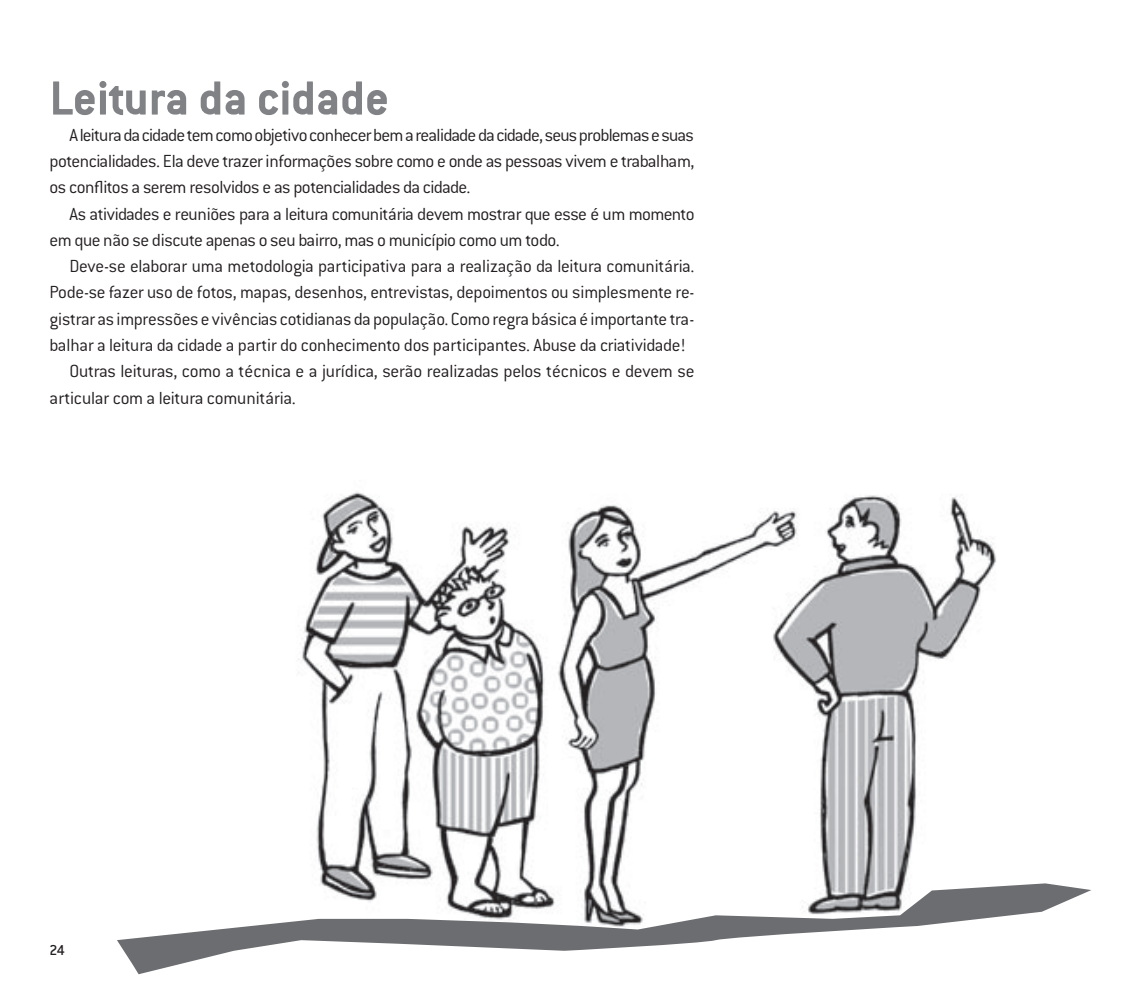
<style>
.page{position:relative;width:1141px;height:993px;background:#fff}
.page>*{position:absolute;margin:0;border:0;box-sizing:border-box;transform-origin:0 0}
.Sub01{font:700 52.5px "Conduit ITC";letter-spacing:-.005em;color:#808285}
.Texto{font:300 19.25px/26.2px "Conduit ITC";letter-spacing:-.015em;color:#231f20;text-align:justify}
.t1{font:500 15.75px "Conduit ITC";color:#231f20}
</style>
<div class="page">
<img style="left:298px;top:492px;width:698px;height:391px">
<svg style="left:117px;top:883px;width:974px;height:90px"></svg>
<p class="Sub01" style="left:50px;top:67px;width:341px">Leitura da cidade</p>
<p class="Texto" style="left:50px;top:122px;width:646px;text-indent:20px">A leitura da cidade tem como objetivo conhecer bem a realidade da cidade, seus problemas e suas potencialidades. Ela deve trazer informações sobre como e onde as pessoas vivem e trabalham, os conflitos a serem resolvidos e as potencialidades da cidade.</p>
<p class="Texto" style="left:50px;top:200px;width:646px;text-indent:20px">As atividades e reuniões para a leitura comunitária devem mostrar que esse é um momento em que não se discute apenas o seu bairro, mas o município como um todo.</p>
<p class="Texto" style="left:50px;top:253px;width:646px;text-indent:20px">Deve-se elaborar uma metodologia participativa para a realização da leitura comunitária.<br>Pode-se fazer uso de fotos, mapas, desenhos, entrevistas, depoimentos ou simplesmente re&shy;gistrar as impressões e vivências cotidianas da população. Como regra básica é importante tra&shy;balhar a leitura da cidade a partir do conhecimento dos participantes. Abuse da criatividade!</p>
<p class="Texto" style="left:50px;top:358px;width:646px;text-indent:20px">Outras leituras, como a técnica e a jurídica, serão realizadas pelos técnicos e devem se articular com a leitura comunitária.</p>
<p class="t1" style="left:50px;top:941px;width:17px">24</p>
</div>
